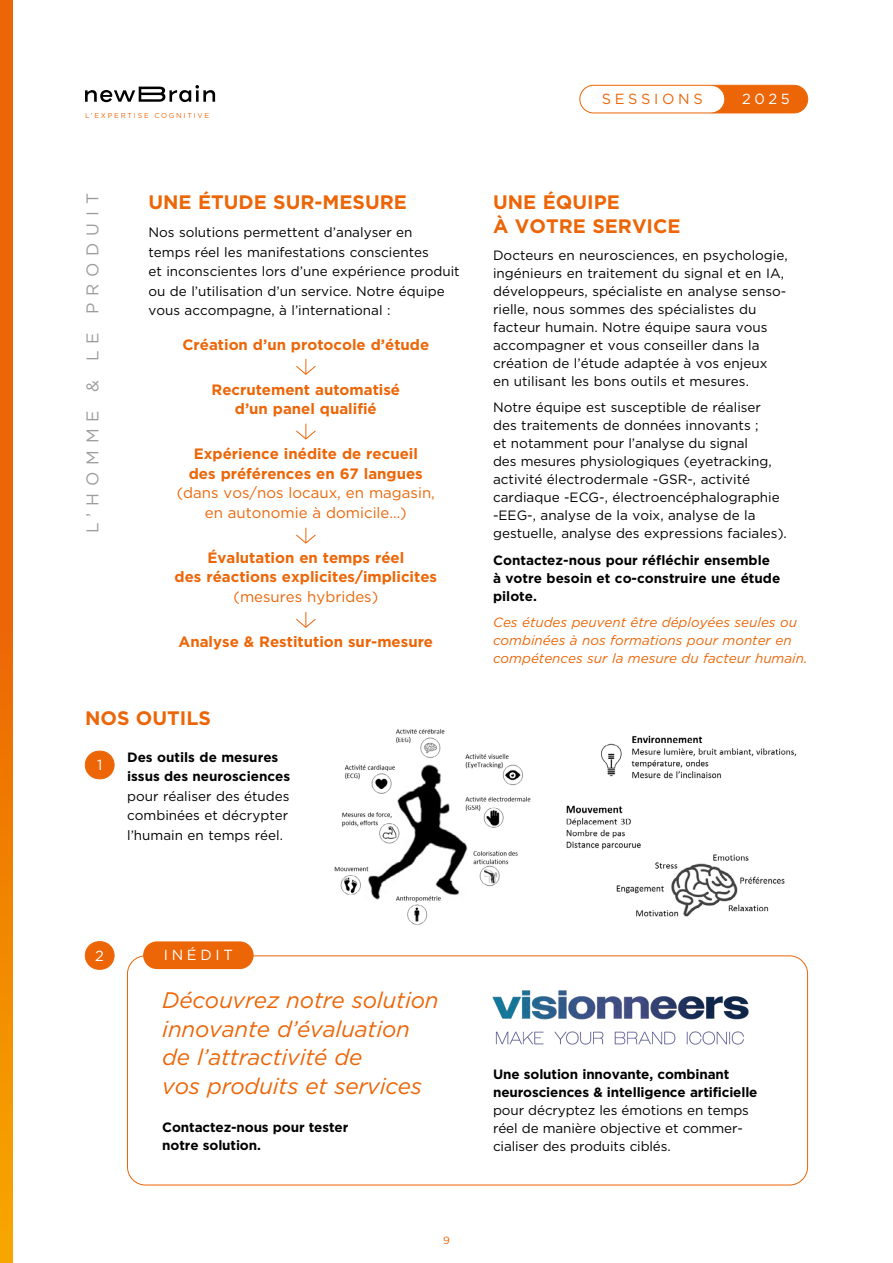
<style>
.page{position:relative;width:893px;height:1263px;background:#fff}
.page>*{position:absolute;margin:0;border:0;box-sizing:border-box;transform-origin:0 0}
.t1{font:italic 22.5px/28.5px "Gotham";letter-spacing:-.01em;color:#ec6608}
.t2{font:700 19.5px/24px "Gotham";color:#ec6608}
.t3{font:16.95px "Gotham";letter-spacing:.4em;color:#9d9d9c}
.t4{font:700 15px/19.5px "Gotham";color:#ec6608;text-align:center}
.t5{font:15px/19.5px "Gotham";color:#ec6608;text-align:center}
.t6{font:14.7px "Gotham";letter-spacing:.25em;color:#fff}
.t7{font:14.7px "Gotham";letter-spacing:.25em;color:#ec6608}
.t8{font:13.5px/18px "Gotham";color:#000}
.t9{font:700 13.5px/18px "Gotham";color:#000}
.t10{font:italic 13.5px/18px "Gotham";color:#ec6608}
.t11{font:10.5px "Gotham";color:#ec6608}
.t12{font:7.05px "Gotham";letter-spacing:.25em;color:#ec6608}
</style>
<div class="page">
<svg style="left:85px;top:85px;width:130px;height:17px"></svg>
<div style="left:700px;top:85px;width:108px;height:28px;background:#ec6608;border-radius:14px"></div>
<div style="left:700px;top:85px;width:108px;height:28px;border:1px solid #ec6608;border-radius:14px"></div>
<div style="left:580px;top:85px;width:145px;height:28px;background:#fff;border-radius:14px"></div>
<div style="left:580px;top:85px;width:145px;height:28px;border:1px solid #ec6608;border-radius:14px"></div>
<svg style="left:0;top:0;width:13px;height:1263px;background:#ee7704"></svg>
<div style="left:85px;top:751px;width:29px;height:28px;background:#ec6608;border-radius:14px"></div>
<div style="left:85px;top:751px;width:29px;height:28px;border:1px solid #ec6608;border-radius:14px"></div>
<div style="left:85px;top:942px;width:29px;height:27px;background:#ec6608;border-radius:14px"></div>
<div style="left:85px;top:941px;width:29px;height:28px;border:1px solid #ec6608;border-radius:14px"></div>
<img style="left:334px;top:729px;width:463px;height:196px">
<div style="left:127px;top:955px;width:681px;height:230px;border:1px solid #ec6608;border-radius:18px"></div>
<div style="left:143px;top:941px;width:111px;height:28px;background:#ec6608;border-radius:14px"></div>
<img style="left:492px;top:990px;width:257px;height:55px">
<svg style="left:296px;top:359px;width:20px;height:16px"></svg>
<svg style="left:296px;top:424px;width:20px;height:16px"></svg>
<svg style="left:296px;top:528px;width:20px;height:16px"></svg>
<svg style="left:296px;top:612px;width:20px;height:16px"></svg>
<p class="t12" style="left:85px;top:111px;width:126px">L’EXPERTISE COGNITIVE</p>
<p class="t3" style="left:82px;top:533px;width:341px;rotate:-90deg">L’HOMME &amp; LE PRODUIT</p>
<h2 class="t2" style="left:148px;top:190px;width:260px">UNE ÉTUDE SUR-MESURE</h2>
<p class="t8" style="left:148px;top:222px;width:313px;line-height:19.5px">Nos solutions permettent d’analyser en<br>temps réel les manifestations conscientes<br>et inconscientes lors d’une expérience produit ou de l’utilisation d’un service. Notre équipe vous accompagne, à l’international :</p>
<p class="t4" style="left:182px;top:335px;width:248px">Création d’un protocole d’étude</p>
<p class="t4" style="left:212px;top:380px;width:190px">Recrutement automatisé d’un panel qualifié</p>
<p class="t4" style="left:189px;top:444px;width:235px">Expérience inédite de recueil des préférences en 67 langues</p>
<p class="t5" style="left:177px;top:483px;width:260px">(dans vos/nos locaux, en magasin, en autonomie à domicile…)</p>
<p class="t4" style="left:175px;top:548px;width:264px">Évalutation en temps réel<br>des réactions explicites/implicites</p>
<p class="t5" style="left:234px;top:586px;width:146px">(mesures hybrides)</p>
<p class="t4" style="left:179px;top:632px;width:256px">Analyse &amp; Restitution sur-mesure</p>
<h2 class="t2" style="left:85px;top:706px;width:127px">NOS OUTILS</h2>
<p class="t9" style="left:127px;top:747px;width:165px;line-height:19.5px">Des outils de mesures issus des neurosciences</p>
<p class="t8" style="left:127px;top:786px;width:164px;line-height:19.5px;text-align:justify">pour réaliser des études combinées et décrypter l’humain en temps réel.</p>
<p class="t6" style="left:97px;top:755px;width:7px">1</p>
<p class="t7" style="left:602px;top:90px;width:102px">SESSIONS</p>
<p class="t6" style="left:742px;top:90px;width:49px">2025</p>
<h2 class="t2" style="left:493px;top:190px;width:189px">UNE ÉQUIPE<br>À VOTRE SERVICE</h2>
<p class="t8" style="left:493px;top:246px;width:296px">Docteurs en neurosciences, en psychologie, ingénieurs en traitement du signal et en IA, développeurs, spécialiste en analyse senso&shy;rielle, nous sommes des spécialistes du facteur humain. Notre équipe saura vous accompagner et vous conseiller dans la création de l’étude adaptée à vos enjeux<br>en utilisant les bons outils et mesures.</p>
<p class="t8" style="left:493px;top:398px;width:295px">Notre équipe est susceptible de réaliser des traitements de données innovants ;<br>et notamment pour l’analyse du signal<br>des mesures physiologiques (eyetracking, activité électrodermale -GSR-, activité cardiaque -ECG-, électroencéphalographie -EEG-, analyse de la voix, analyse de la gestuelle, analyse des expressions faciales).</p>
<p class="t9" style="left:493px;top:551px;width:289px">Contactez-nous pour réfléchir ensemble à votre besoin et co-construire une étude pilote.</p>
<p class="t10" style="left:493px;top:613px;width:316px">Ces études peuvent être déployées seules ou combinées à nos formations pour monter en compétences sur la mesure du facteur humain.</p>
<p class="t6" style="left:95px;top:946px;width:10px">2</p>
<p class="t6" style="left:164px;top:946px;width:71px">INÉDIT</p>
<h1 class="t1" style="left:162px;top:986px;width:278px">Découvrez notre solution innovante d’évaluation de l’attractivité de<br>vos produits et services</h1>
<p class="t9" style="left:162px;top:1118px;width:188px">Contactez-nous pour tester notre solution.</p>
<p class="t11" style="left:443px;top:1234px;width:8px">9</p>
<p class="t9" style="left:493px;top:1065px;width:266px">Une solution innovante, combinant neurosciences &amp; intelligence artificielle</p>
<p class="t8" style="left:493px;top:1100px;width:257px">pour décryptez les émotions en temps réel de manière objective et commer&shy;cialiser des produits ciblés.</p>
</div>
